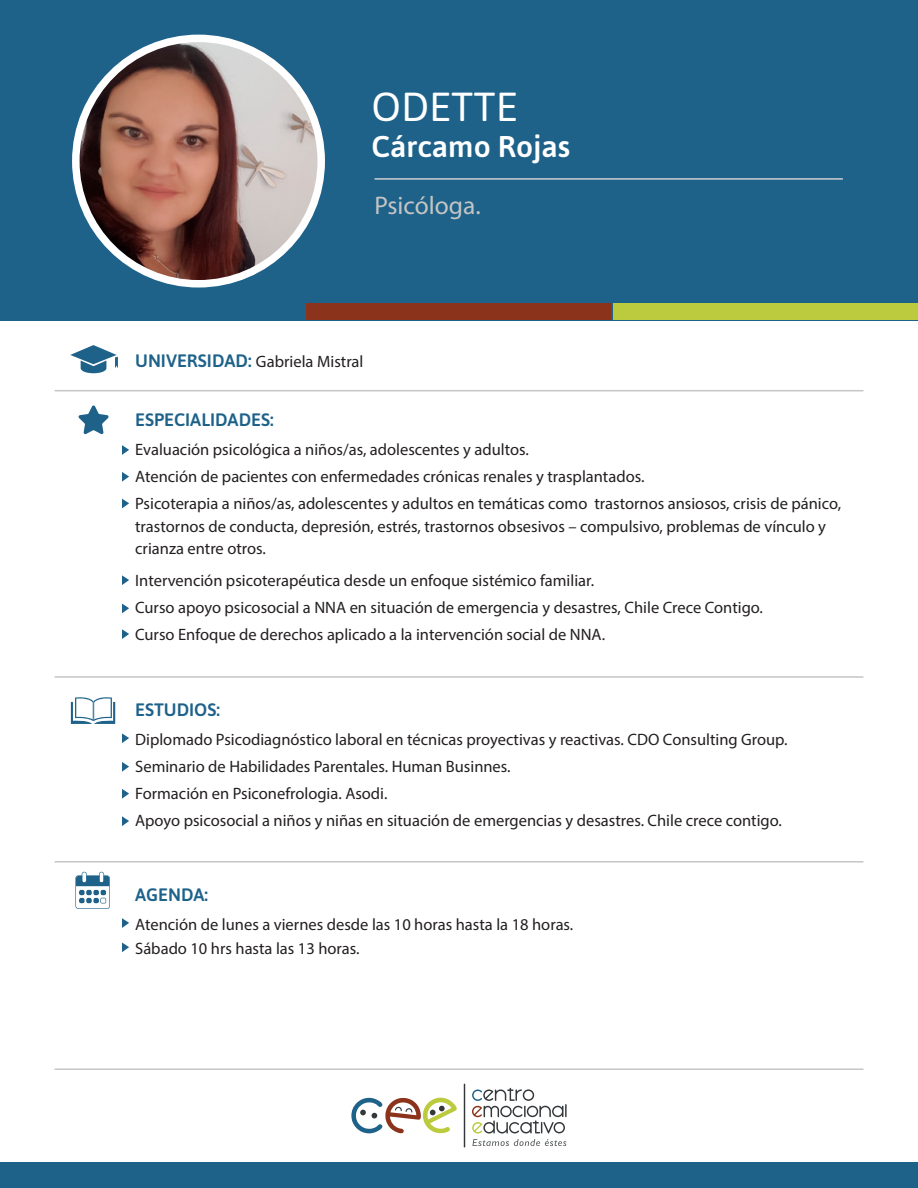
<style>
.page{position:relative;width:918px;height:1188px;background:#fff}
.page>*{position:absolute;margin:0;border:0;box-sizing:border-box;transform-origin:0 0}
.t1{font:40.5px "Asap";color:#fff}
.t2{font:500 30px "Asap";color:#fff}
.t3{font:25.5px "Myriad Pro";color:#c4c5c4}
.t4{font:500 18px "Asap";color:#1e628a}
.t5{font:16.5px/27px "Myriad Pro";color:#231f20}
.s1{font-family:"Asap";font-weight:500;font-size:18px;color:#1e628a}
</style>
<div class="page">
<div style="left:0;top:0;width:918px;height:320px;background:#1e628a"></div>
<div style="left:307px;top:303px;width:304px;height:16px;background:#8c331b"></div>
<div style="left:613px;top:303px;width:305px;height:16px;background:#bccb3d"></div>
<div style="left:0;top:1162px;width:918px;height:26px;background:#1e628a"></div>
<svg style="left:78px;top:405px;width:31px;height:30px"></svg>
<svg style="left:75px;top:872px;width:35px;height:37px"></svg>
<img style="left:77px;top:38px;width:244px;height:243px">
<div style="left:72px;top:35px;width:253px;height:253px;border:8px solid #fff;border-radius:50%"></div>
<hr style="left:464px;top:1084px;width:1px;height:64px;background:#34383b">
<svg style="left:351px;top:1097px;width:106px;height:36px"></svg>
<svg style="left:472px;top:1088px;width:95px;height:58px"></svg>
<hr style="left:375px;top:178px;width:468px;height:2px;background:#cdcfce">
<svg style="left:70px;top:345px;width:48px;height:28px"></svg>
<svg style="left:71px;top:697px;width:44px;height:27px"></svg>
<hr style="left:55px;top:390px;width:808px;height:1px;background:#c4c5c4">
<hr style="left:55px;top:676px;width:808px;height:2px;background:#c4c5c4">
<svg style="left:122px;top:445px;width:7px;height:10px"></svg>
<svg style="left:122px;top:472px;width:7px;height:10px"></svg>
<svg style="left:122px;top:499px;width:7px;height:9px"></svg>
<svg style="left:122px;top:604px;width:7px;height:9px"></svg>
<svg style="left:122px;top:575px;width:7px;height:10px"></svg>
<svg style="left:122px;top:629px;width:7px;height:10px"></svg>
<svg style="left:122px;top:733px;width:7px;height:10px"></svg>
<svg style="left:122px;top:762px;width:7px;height:10px"></svg>
<svg style="left:122px;top:816px;width:7px;height:10px"></svg>
<svg style="left:122px;top:789px;width:7px;height:10px"></svg>
<hr style="left:55px;top:861px;width:808px;height:2px;background:#c4c5c4">
<hr style="left:55px;top:1068px;width:808px;height:2px;background:#c4c5c4">
<svg style="left:122px;top:918px;width:7px;height:10px"></svg>
<svg style="left:122px;top:943px;width:7px;height:9px"></svg>
<h1 class="t1" style="left:371px;top:80px;width:148px">ODETTE</h1>
<h2 class="t2" style="left:371px;top:127px;width:200px">Cárcamo Rojas</h2>
<h3 class="t3" style="left:375px;top:190px;width:108px">Psicóloga.</h3>
<p class="t5" style="left:135px;top:348px;width:230px"><span class="s1">UNIVERSIDAD:</span> Gabriela Mistral</p>
<p class="t4" style="left:135px;top:408px;width:140px">ESPECIALIDADES:</p>
<p class="t5" style="left:135px;top:436px;width:707px">Evaluación psicológica a niños/as, adolescentes y adultos.<br>Atención de pacientes con enfermedades crónicas renales y trasplantados.<br>Psicoterapia a niños/as, adolescentes y adultos en temáticas como trastornos ansiosos, crisis de pánico,</p>
<p class="t5" style="left:135px;top:515px;width:692px;line-height:22.5px">trastornos de conducta, depresión, estrés, trastornos obsesivos – compulsivo, problemas de vínculo y crianza entre otros.</p>
<p class="t5" style="left:135px;top:566px;width:629px">Intervención psicoterapéutica desde un enfoque sistémico familiar.<br>Curso apoyo psicosocial a NNA en situación de emergencia y desastres, Chile Crece Contigo.<br>Curso Enfoque de derechos aplicado a la intervención social de NNA.</p>
<p class="t4" style="left:135px;top:698px;width:86px">ESTUDIOS:</p>
<p class="t5" style="left:135px;top:726px;width:654px">Diplomado Psicodiagnóstico laboral en técnicas proyectivas y reactivas. CDO Consulting Group.<br>Seminario de Habilidades Parentales. Human Businnes.<br>Formación en Psiconefrologia. Asodi.<br>Apoyo psicosocial a niños y niñas en situación de emergencias y desastres. Chile crece contigo.</p>
<p class="t4" style="left:135px;top:883px;width:75px">AGENDA:</p>
<p class="t5" style="left:135px;top:912px;width:440px;line-height:24.3px">Atención de lunes a viernes desde las 10 horas hasta la 18 horas.<br>Sábado 10 hrs hasta las 13 horas.</p>
</div>
